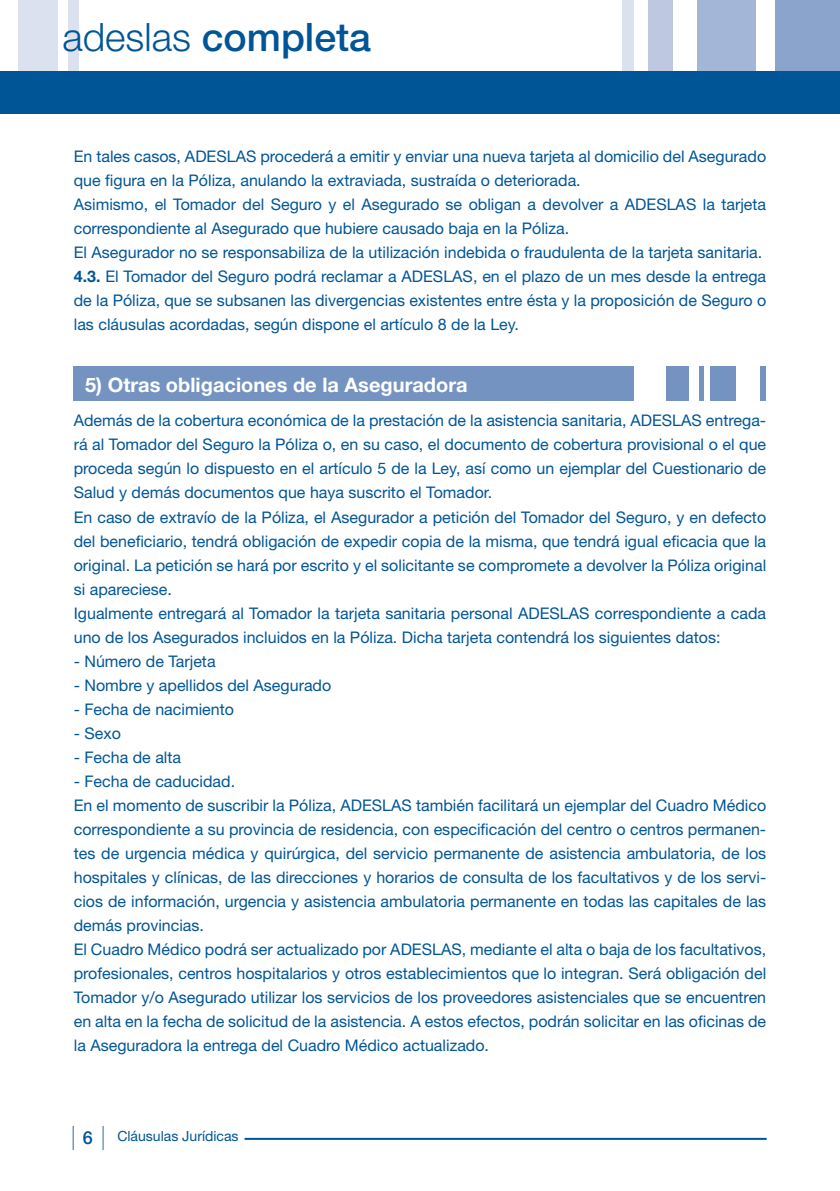
<style>
.page{position:relative;width:840px;height:1191px;background:#fff}
.page>*{position:absolute;margin:0;border:0;box-sizing:border-box;transform-origin:0 0}
.t1{font:500 39.2px "Helvetica Neue";color:#005596}
.t2{font:700 20px "Helvetica Neue";color:#fff}
.t3{font:500 18px "Helvetica Neue";color:#005596}
.t4{font:16px/24px "Helvetica Neue";color:#005596}
.t5{font:14px "Helvetica Neue";color:#005596}
.s1{font-weight:300}
.s2{font-weight:700}
</style>
<div class="page">
<div style="left:68px;top:0;width:11px;height:96px;background:#dbe1ef"></div>
<div style="left:18px;top:0;width:40px;height:96px;background:#dbe1ef"></div>
<div style="left:775px;top:0;width:64px;height:96px;background:#8ba4cc"></div>
<div style="left:621px;top:0;width:12px;height:96px;background:#dbe1ef"></div>
<div style="left:647px;top:0;width:25px;height:96px;background:#bec9e1"></div>
<div style="left:697px;top:0;width:58px;height:96px;background:#a4b6d7"></div>
<div style="left:0;top:71px;width:839px;height:43px;background:#005596"></div>
<hr style="left:244px;top:1137px;width:522px;height:2px;background:#005596">
<svg style="left:102px;top:1125px;width:1px;height:25px"></svg>
<svg style="left:73px;top:1125px;width:1px;height:25px"></svg>
<div style="left:74px;top:367px;width:691px;height:34px;background:#7493c1"></div>
<div style="left:735px;top:364px;width:24px;height:38px;background:#fff"></div>
<div style="left:703px;top:364px;width:6px;height:38px;background:#fff"></div>
<div style="left:689px;top:364px;width:9px;height:38px;background:#fff"></div>
<div style="left:634px;top:364px;width:31px;height:38px;background:#fff"></div>
<h1 class="t1" style="left:62px;top:23px;width:310px"><span class="s1">adeslas</span> completa</h1>
<p class="t4" style="left:74px;top:146px;width:693px">En tales casos, ADESLAS procederá a emitir y enviar una nueva tarjeta al domicilio del Asegurado que figura en la Póliza, anulando la extraviada, sustraída o deteriorada.<br>Asimismo, el Tomador del Seguro y el Asegurado se obligan a devolver a ADESLAS la tarjeta correspondiente al Asegurado que hubiere causado baja en la Póliza.<br>El Asegurador no se responsabiliza de la utilización indebida o fraudulenta de la tarjeta sanitaria.<br><span class="s2">4.3.</span> El Tomador del Seguro podrá reclamar a ADESLAS, en el plazo de un mes desde la entrega de la Póliza, que se subsanen las divergencias existentes entre ésta y la proposición de Seguro o las cláusulas acordadas, según dispone el artículo 8 de la Ley.</p>
<p class="t2" style="left:85px;top:377px;width:384px">5) Otras obligaciones de la Aseguradora</p>
<p class="t4" style="left:74px;top:410px;width:693px">Además de la cobertura económica de la prestación de la asistencia sanitaria, ADESLAS entrega&shy;rá al Tomador del Seguro la Póliza o, en su caso, el documento de cobertura provisional o el que proceda según lo dispuesto en el artículo 5 de la Ley, así como un ejemplar del Cuestionario de Salud y demás documentos que haya suscrito el Tomador.<br>En caso de extravío de la Póliza, el Asegurador a petición del Tomador del Seguro, y en defecto del beneficiario, tendrá obligación de expedir copia de la misma, que tendrá igual eficacia que la original. La petición se hará por escrito y el solicitante se compromete a devolver la Póliza original si apareciese.<br>Igualmente entregará al Tomador la tarjeta sanitaria personal ADESLAS correspondiente a cada uno de los Asegurados incluidos en la Póliza. Dicha tarjeta contendrá los siguientes datos:</p>
<p class="t4" style="left:74px;top:650px;width:143px">- Número de Tarjeta</p>
<p class="t4" style="left:74px;top:674px;width:259px">- Nombre y apellidos del Asegurado</p>
<p class="t4" style="left:74px;top:698px;width:162px">- Fecha de nacimiento</p>
<p class="t4" style="left:74px;top:722px;width:49px">- Sexo</p>
<p class="t4" style="left:74px;top:746px;width:109px">- Fecha de alta</p>
<p class="t4" style="left:74px;top:770px;width:693px">- Fecha de caducidad.<br>En el momento de suscribir la Póliza, ADESLAS también facilitará un ejemplar del Cuadro Médico correspondiente a su provincia de residencia, con especificación del centro o centros permanen&shy;tes de urgencia médica y quirúrgica, del servicio permanente de asistencia ambulatoria, de los hospitales y clínicas, de las direcciones y horarios de consulta de los facultativos y de los servi&shy;cios de información, urgencia y asistencia ambulatoria permanente en todas las capitales de las demás provincias.<br>El Cuadro Médico podrá ser actualizado por ADESLAS, mediante el alta o baja de los facultativos, profesionales, centros hospitalarios y otros establecimientos que lo integran. Será obligación del Tomador y/o Asegurado utilizar los servicios de los proveedores asistenciales que se encuentren en alta en la fecha de solicitud de la asistencia. A estos efectos, podrán solicitar en las oficinas de la Aseguradora la entrega del Cuadro Médico actualizado.</p>
<p class="t3" style="left:83px;top:1131px;width:12px">6</p>
<p class="t5" style="left:117px;top:1131px;width:123px">Cláusulas Jurídicas</p>
</div>
